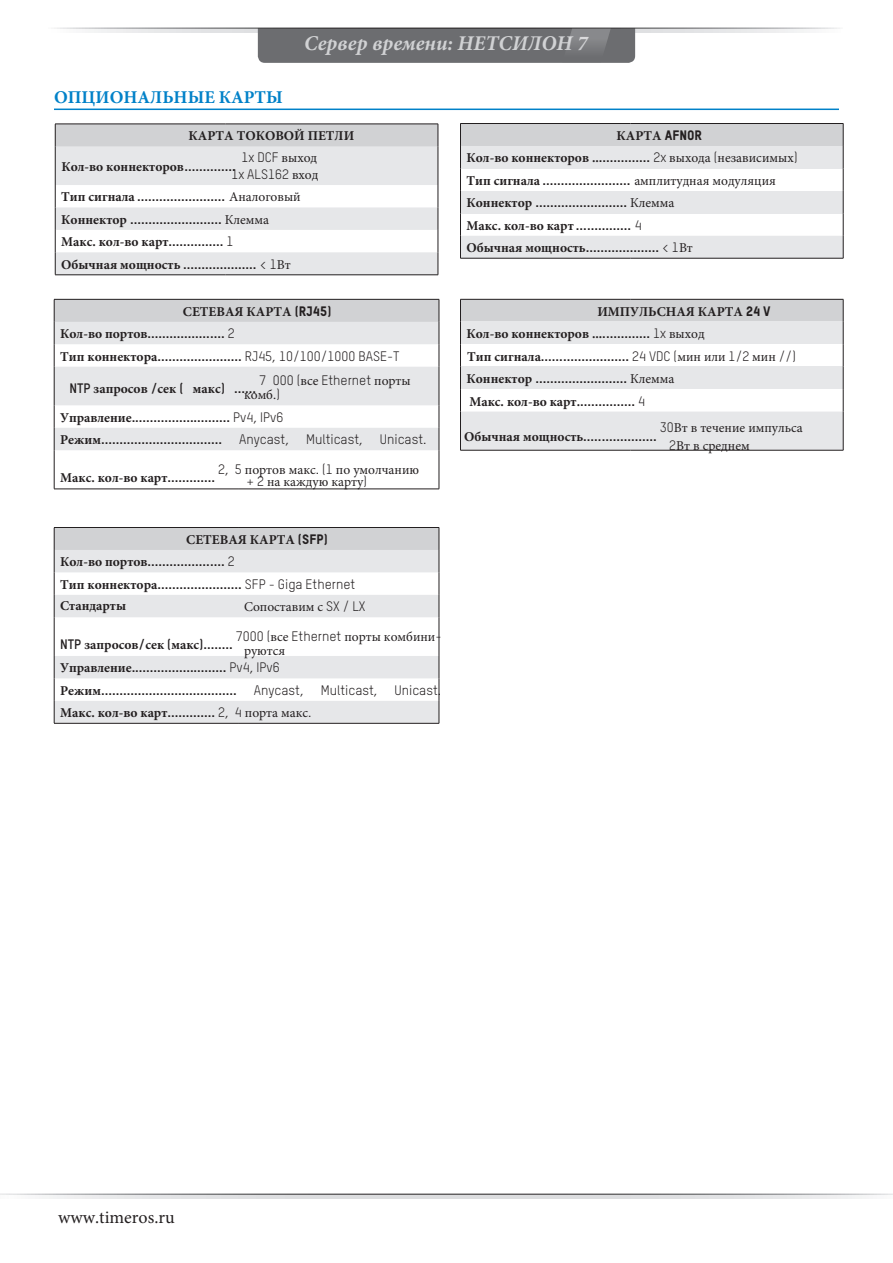
<style>
.page{position:relative;width:893px;height:1263px;background:#fff}
.page>*{position:absolute;margin:0;border:0;box-sizing:border-box;transform-origin:0 0}
.t1{font:italic 700 21px "Minion Pro";color:#d1d2d4}
.t2{font:700 18px "Minion Pro";color:#0081c8}
.t3{font:18px "Minion Pro";color:#231f20}
.t4{font:700 13.5px/22.5px "TSTARPRO";color:#231f20}
.t5{font:700 13.5px/22.5px "Minion Pro";color:#231f20}
.t6{font:13.5px/17.4px "Minion Pro";color:#231f20}
.t7{font:13.5px/16.5px "TSTARPRO";color:#231f20;text-align:right}
.s1{font-family:"TSTARPRO"}
.s2{font-family:"Minion Pro"}
.s3{font-family:"Minion Pro";font-weight:400}
.s4{font-family:"TSTARPRO";font-weight:400}
.s5{font-weight:400}
.s6{font-family:"TSTARPRO Headline";font-weight:400}
</style>
<div class="page">
<svg style="left:88px;top:29px;width:719px;height:4px"></svg>
<svg style="left:258px;top:28px;width:377px;height:35px;background:#6d6e71"></svg>
<svg style="left:42px;top:1195px;width:824px;height:3px;background:#e1e2e4"></svg>
<hr style="left:54px;top:109px;width:785px;height:1px;background:#0081c8">
<svg style="left:460px;top:299px;width:384px;height:151px"></svg>
<hr style="left:460px;top:412px;width:1px;height:38px;background:#231f20">
<hr style="left:843px;top:412px;width:1px;height:38px;background:#231f20">
<hr style="left:460px;top:450px;width:171px;height:1px;background:#231f20">
<hr style="left:631px;top:450px;width:212px;height:1px;background:#231f20">
<svg style="left:55px;top:124px;width:384px;height:151px"></svg>
<hr style="left:55px;top:275px;width:170px;height:1px;background:#231f20">
<hr style="left:225px;top:275px;width:213px;height:1px;background:#231f20">
<hr style="left:460px;top:123px;width:171px;height:1px;background:#231f20">
<hr style="left:631px;top:123px;width:212px;height:1px;background:#231f20">
<svg style="left:460px;top:124px;width:384px;height:134px"></svg>
<hr style="left:460px;top:258px;width:171px;height:1px;background:#231f20">
<hr style="left:631px;top:258px;width:212px;height:1px;background:#231f20">
<div style="left:54px;top:299px;width:385px;height:23px;background:#d1d2d4"></div>
<svg style="left:55px;top:322px;width:384px;height:128px;fill:#e6e7e9"></svg>
<hr style="left:54px;top:299px;width:184px;height:1px;background:#231f20">
<hr style="left:238px;top:299px;width:201px;height:1px;background:#231f20">
<svg style="left:54px;top:299px;width:1px;height:68px"></svg>
<svg style="left:439px;top:299px;width:1px;height:68px"></svg>
<hr style="left:54px;top:367px;width:1px;height:38px;background:#231f20">
<hr style="left:439px;top:367px;width:1px;height:38px;background:#231f20">
<svg style="left:54px;top:405px;width:1px;height:45px"></svg>
<svg style="left:439px;top:405px;width:1px;height:45px"></svg>
<hr style="left:54px;top:450px;width:1px;height:39px;background:#231f20">
<hr style="left:439px;top:450px;width:1px;height:39px;background:#231f20">
<hr style="left:54px;top:489px;width:184px;height:1px;background:#231f20">
<hr style="left:238px;top:489px;width:201px;height:1px;background:#231f20">
<div style="left:54px;top:527px;width:385px;height:23px;background:#d1d2d4"></div>
<svg style="left:55px;top:550px;width:384px;height:173px;fill:#e6e7e9"></svg>
<hr style="left:54px;top:527px;width:184px;height:1px;background:#231f20">
<hr style="left:238px;top:527px;width:201px;height:1px;background:#231f20">
<svg style="left:54px;top:528px;width:1px;height:89px"></svg>
<svg style="left:439px;top:528px;width:1px;height:89px"></svg>
<hr style="left:54px;top:617px;width:1px;height:39px;background:#231f20">
<hr style="left:439px;top:617px;width:1px;height:39px;background:#231f20">
<svg style="left:54px;top:656px;width:1px;height:67px"></svg>
<svg style="left:439px;top:656px;width:1px;height:67px"></svg>
<hr style="left:54px;top:723px;width:184px;height:1px;background:#231f20">
<hr style="left:238px;top:723px;width:201px;height:1px;background:#231f20">
<h2 class="t2" style="left:54px;top:84px;width:230px">ОПЦИОНАЛЬНЫЕ КАРТЫ</h2>
<h1 class="t1" style="left:304px;top:29px;width:285px">Сервер времени: НЕТСИЛОН 7</h1>
<p class="t5" style="left:189px;top:124px;width:167px">КАРТА ТОКОВОЙ ПЕТЛИ</p>
<p class="t5" style="left:61px;top:155px;width:176px">Кол-во коннекторов<span class="s1">..............</span></p>
<p class="t7" style="left:231px;top:149px;width:89px">1x DCF <span class="s2">выход<br></span>1x ALS162 <span class="s2">вход</span></p>
<p class="t4" style="left:61px;top:185px;width:241px"><span class="s2">Тип сигнала</span> ........................ <span class="s3">Аналоговый<br></span><span class="s2">Коннектор</span> ......................... <span class="s3">Клемма</span></p>
<p class="t5" style="left:61px;top:231px;width:174px">Макс. кол-во карт<span class="s1">...............</span> <span class="s4">1</span></p>
<p class="t4" style="left:61px;top:252px;width:231px"><span class="s2">Обычная мощность</span> .................... <span class="s5">&lt; 1</span><span class="s3">Вт</span></p>
<p class="t5" style="left:183px;top:300px;width:150px">СЕТЕВАЯ КАРТА <span class="s6">(RJ45)</span></p>
<p class="t4" style="left:60px;top:322px;width:341px"><span class="s2">Кол-во портов</span>..................... <span class="s5">2<br></span><span class="s2">Тип коннектора</span>....................... <span class="s5">RJ45, 10/100/1000 BASE-T</span></p>
<p class="t5" style="left:69px;top:378px;width:188px"><span class="s1">NTP</span> запросов <span class="s1">/</span>сек <span class="s1">(</span> макс<span class="s1">) ......</span></p>
<p class="t7" style="left:259px;top:372px;width:153px">7 000 (<span class="s2">все</span> Ethernet <span class="s2">порты</span></p>
<p class="t6" style="left:244px;top:386px;width:37px">комб.<span class="s1">)</span></p>
<p class="t4" style="left:60px;top:405px;width:368px"><span class="s2">Управление</span>........................... <span class="s5">Pv4, IPv6<br></span><span class="s2">Режим</span>................................. <span class="s5">Anycast, Multicast, Unicast.</span></p>
<p class="t5" style="left:60px;top:467px;width:156px">Макс. кол-во карт<span class="s1">.............</span></p>
<p class="t6" style="left:246px;top:464px;width:174px;line-height:11.9px;text-indent:-28px"><span class="s1">2, 5</span> портов макс<span class="s1">. (1</span> по умолчанию <span class="s1">+ 2</span> на каждую карту<span class="s1">)</span></p>
<p class="t5" style="left:186px;top:528px;width:143px">СЕТЕВАЯ КАРТА <span class="s6">(SFP)</span></p>
<p class="t4" style="left:60px;top:550px;width:297px"><span class="s2">Кол-во портов</span>..................... <span class="s5">2<br></span><span class="s2">Тип коннектора</span>....................... <span class="s5">SFP - Giga Ethernet</span></p>
<p class="t5" style="left:60px;top:594px;width:67px">Стандарты</p>
<p class="t6" style="left:244px;top:598px;width:123px">Сопоставим с <span class="s1">SX / LX</span></p>
<p class="t5" style="left:60px;top:634px;width:174px"><span class="s1">NTP</span> запросов<span class="s1">/</span>сек <span class="s1">(</span>макс<span class="s1">)........</span></p>
<p class="t6" style="left:244px;top:630px;width:199px;line-height:13.6px;text-indent:-8px"><span class="s1">7000 (</span>все <span class="s1">Ethernet</span> порты комбини&shy;руются</p>
<p class="t4" style="left:60px;top:656px;width:383px"><span class="s2">Управление</span>.......................... <span class="s5">Pv4, IPv6<br></span><span class="s2">Режим</span>..................................... <span class="s5">Anycast, Multicast, Unicast.</span></p>
<p class="t5" style="left:60px;top:701px;width:253px">Макс. кол-во карт<span class="s1">.............</span> <span class="s4">2, 4</span> <span class="s5">порта макс</span><span class="s4">.</span></p>
<p class="t5" style="left:466px;top:124px;width:333px;text-indent:150px">КАРТА <span class="s6">AFNOR<br></span>Кол-во коннекторов ..<span class="s1">..............</span> <span class="s4">2x</span> <span class="s5">выхода</span> <span class="s4">(</span><span class="s5">независимых</span><span class="s4">)</span></p>
<p class="t4" style="left:466px;top:168px;width:311px"><span class="s2">Тип сигнала</span> ........................ <span class="s3">амплитудная модуляция<br></span><span class="s2">Коннектор</span> ......................... <span class="s3">Клемма</span></p>
<p class="t5" style="left:466px;top:214px;width:177px">Макс. кол-во карт <span class="s1">...............</span> <span class="s4">4</span></p>
<p class="t4" style="left:466px;top:236px;width:228px"><span class="s2">Обычная мощность</span>.................... <span class="s5">&lt; 1</span><span class="s3">Вт</span></p>
<p class="t5" style="left:466px;top:300px;width:306px;text-indent:131px">ИМПУЛЬСНАЯ КАРТА <span class="s6">24 V<br></span>Кол-во коннекторов ...<span class="s1">.............</span> <span class="s4">1x</span> <span class="s5">выход</span></p>
<p class="t4" style="left:466px;top:344px;width:331px"><span class="s2">Тип сигнала</span>........................ <span class="s5">24 VDC (</span><span class="s3">мин или</span> <span class="s5">1/2</span> <span class="s3">мин</span> <span class="s5">//)<br></span><span class="s2">Коннектор</span> ......................... <span class="s3">Клемма</span></p>
<p class="t5" style="left:469px;top:390px;width:177px">Макс. кол-во карт.<span class="s1">...............</span> <span class="s4">4</span></p>
<p class="t4" style="left:464px;top:424px;width:194px"><span class="s2">Обычная мощность</span>....................</p>
<p class="t6" style="left:669px;top:419px;width:135px;text-indent:-9px"><span class="s1">30</span>Вт в течение импульса<br><span class="s1">2</span>Вт в среднем</p>
<h2 class="t3" style="left:58px;top:1205px;width:118px">www.timeros.ru</h2>
</div>
